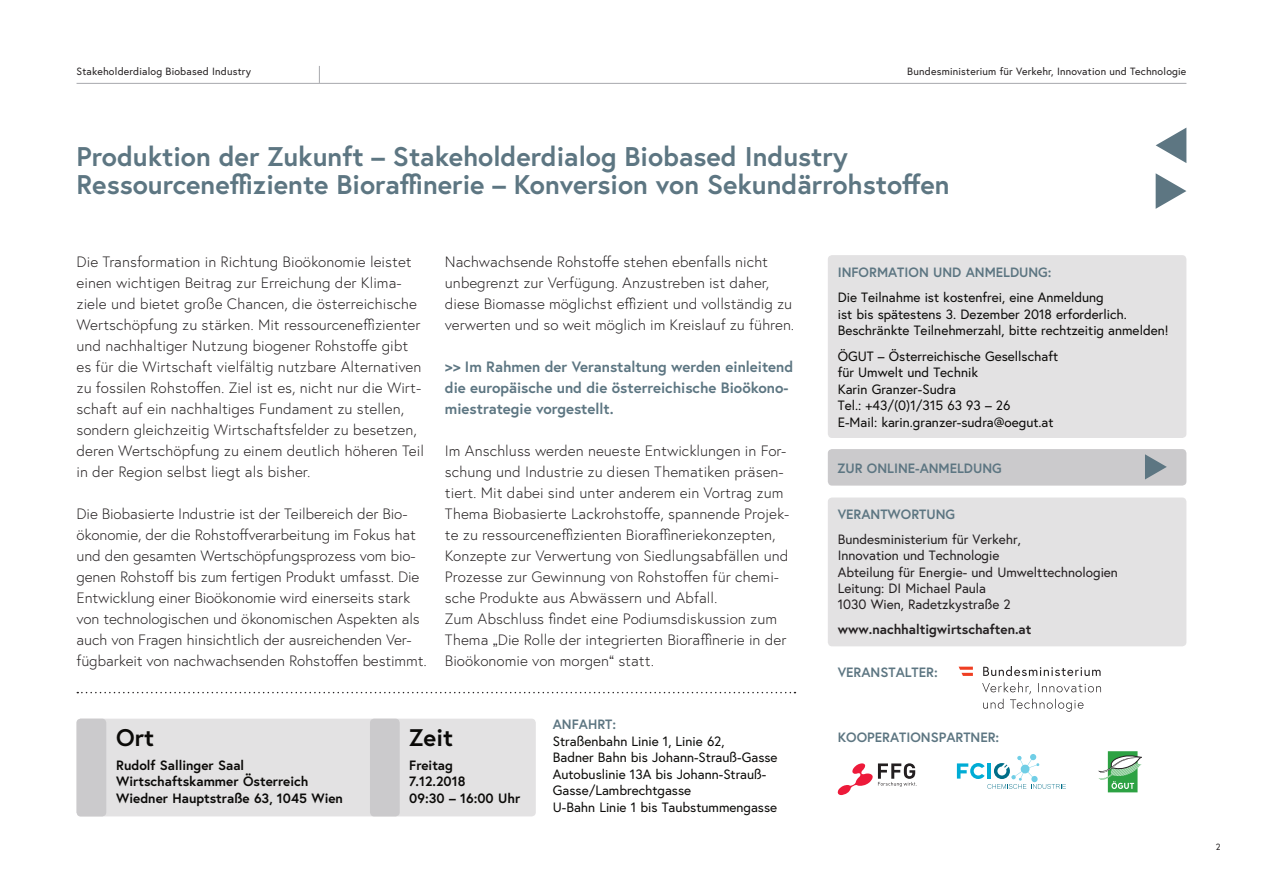
<style>
.page{position:relative;width:1263px;height:893px;background:#fff}
.page>*{position:absolute;margin:0;border:0;box-sizing:border-box;transform-origin:0 0}
.t1{font:700 27px/28.5px "Europa Austria";color:#5d7682}
.t2{font:700 24px "Europa Austria";color:#0b0a08}
.t3{font:300 15px/21px "Europa Austria";color:#231f20}
.t4{font:700 15px/21px "Europa Austria";color:#5d7682}
.t5{font:13.5px/16.5px "Europa Austria";color:#0b0a08}
.t6{font:13.5px/16.2px "Europa Austria";color:#231f20}
.t7{font:700 13.5px/16.5px "Europa Austria";color:#0b0a08}
.t8{font:700 13.5px "Europa Austria";color:#5d7682}
.t9{font:700 13.5px "Europa Austria";color:#231f20}
.t10{font:10.5px "Europa Austria";letter-spacing:.02em;color:#231f20}
.t11{font:9px "Europa Austria";color:#231f20}
</style>
<div class="page">
<hr style="left:77px;top:83px;width:1109px;height:1px;background:#a8a9ad">
<svg style="left:319px;top:66px;width:1px;height:17px"></svg>
<svg style="left:1156px;top:173px;width:30px;height:36px"></svg>
<svg style="left:1156px;top:128px;width:30px;height:35px"></svg>
<div style="left:77px;top:719px;width:459px;height:97px;background:#e3e2e3;border-radius:4px"></div>
<div style="left:77px;top:719px;width:29px;height:97px;background:#cbcacc;border-radius:4px"></div>
<div style="left:370px;top:719px;width:30px;height:97px;background:#cbcacc;border-radius:4px"></div>
<div style="left:828px;top:497px;width:358px;height:149px;background:#e3e2e3;border-radius:4px"></div>
<div style="left:828px;top:255px;width:358px;height:183px;background:#e3e2e3;border-radius:4px"></div>
<svg style="left:77px;top:692px;width:718px;height:1px"></svg>
<svg style="left:982px;top:682px;width:119px;height:30px"></svg>
<svg style="left:983px;top:666px;width:117px;height:10px"></svg>
<svg style="left:958px;top:667px;width:15px;height:9px"></svg>
<svg style="left:1098px;top:751px;width:44px;height:41px"></svg>
<svg style="left:838px;top:763px;width:78px;height:32px"></svg>
<svg style="left:957px;top:754px;width:109px;height:35px"></svg>
<div style="left:828px;top:449px;width:358px;height:37px;background:#cbcacc;border-radius:4px"></div>
<svg style="left:1145px;top:454px;width:22px;height:25px"></svg>
<p class="t10" style="left:77px;top:65px;width:176px">Stakeholderdialog Biobased Industry</p>
<p class="t10" style="left:907px;top:65px;width:281px">Bundesministerium für Verkehr, Innovation und Technologie</p>
<h1 class="t1" style="left:77px;top:141px;width:875px">Produktion der Zukunft – Stakeholderdialog Biobased Industry<br>Ressourceneffiziente Bioraffinerie – Konversion von Sekundärrohstoffen</h1>
<p class="t3" style="left:77px;top:251px;width:349px">Die Transformation in Richtung Bioökonomie leistet einen wichtigen Beitrag zur Erreichung der Klima&shy;ziele und bietet große Chancen, die österreichische Wertschöpfung zu stärken. Mit ressourceneffizienter und nachhaltiger Nutzung biogener Rohstoffe gibt es für die Wirtschaft vielfältig nutzbare Alternativen zu fossilen Rohstoffen. Ziel ist es, nicht nur die Wirt&shy;schaft auf ein nachhaltiges Fundament zu stellen, sondern gleichzeitig Wirtschaftsfelder zu besetzen, deren Wertschöpfung zu einem deutlich höheren Teil in der Region selbst liegt als bisher.</p>
<p class="t3" style="left:77px;top:503px;width:352px">Die Biobasierte Industrie ist der Teilbereich der Bio&shy;ökonomie, der die Rohstoffverarbeitung im Fokus hat und den gesamten Wertschöpfungsprozess vom bio&shy;genen Rohstoff bis zum fertigen Produkt umfasst. Die Entwicklung einer Bioökonomie wird einerseits stark von technologischen und ökonomischen Aspekten als auch von Fragen hinsichtlich der ausreichenden Ver&shy;fügbarkeit von nachwachsenden Rohstoffen bestimmt.</p>
<p class="t3" style="left:445px;top:251px;width:351px">Nachwachsende Rohstoffe stehen ebenfalls nicht unbegrenzt zur Verfügung. Anzustreben ist daher, diese Biomasse möglichst effizient und vollständig zu verwerten und so weit möglich im Kreislauf zu führen.</p>
<p class="t4" style="left:445px;top:356px;width:350px">&gt;&gt; Im Rahmen der Veranstaltung werden einleitend die europäische und die österreichische Bioökono&shy;miestrategie vorgestellt.</p>
<p class="t3" style="left:445px;top:440px;width:346px">Im Anschluss werden neueste Entwicklungen in For&shy;schung und Industrie zu diesen Thematiken präsen&shy;tiert. Mit dabei sind unter anderem ein Vortrag zum Thema Biobasierte Lackrohstoffe, spannende Projek&shy;te zu ressourceneffizienten Bioraffineriekonzepten, Konzepte zur Verwertung von Siedlungsabfällen und Prozesse zur Gewinnung von Rohstoffen für chemi&shy;sche Produkte aus Abwässern und Abfall.<br>Zum Abschluss findet eine Podiumsdiskussion zum Thema „Die Rolle der integrierten Bioraffinerie in der Bioökonomie von morgen“ statt.</p>
<h2 class="t2" style="left:116px;top:721px;width:39px">Ort</h2>
<p class="t7" style="left:116px;top:756px;width:228px">Rudolf Sallinger Saal<br>Wirtschaftskammer Österreich<br>Wiedner Hauptstraße 63, 1045 Wien</p>
<h2 class="t2" style="left:409px;top:721px;width:45px">Zeit</h2>
<p class="t7" style="left:409px;top:756px;width:112px">Freitag<br>7.12.2018<br>09:30 – 16:00 Uhr</p>
<p class="t8" style="left:553px;top:715px;width:65px">ANFAHRT:</p>
<p class="t5" style="left:553px;top:732px;width:226px">Straßenbahn Linie 1, Linie 62,<br>Badner Bahn bis Johann-Strauß-Gasse Autobuslinie 13A bis Johann-Strauß-Gasse/Lambrechtgasse<br>U-Bahn Linie 1 bis Taubstummengasse</p>
<p class="t8" style="left:838px;top:263px;width:215px">INFORMATION UND ANMELDUNG:</p>
<p class="t5" style="left:838px;top:289px;width:332px">Die Teilnahme ist kostenfrei, eine Anmeldung<br>ist bis spätestens 3. Dezember 2018 erforderlich.<br>Beschränkte Teilnehmerzahl, bitte rechtzeitig anmelden!</p>
<p class="t5" style="left:838px;top:348px;width:222px">ÖGUT – Österreichische Gesellschaft für Umwelt und Technik<br>Karin Granzer-Sudra<br>Tel.: +43/(0)1/315 63 93 – 26<br>E-Mail: karin.granzer-sudra@oegut.at</p>
<p class="t8" style="left:837px;top:459px;width:166px">ZUR ONLINE-ANMELDUNG</p>
<p class="t8" style="left:838px;top:505px;width:119px">VERANTWORTUNG</p>
<p class="t6" style="left:838px;top:531px;width:282px">Bundesministerium für Verkehr,<br>Innovation und Technologie<br>Abteilung für Energie- und Umwelttechnologien<br>Leitung: DI Michael Paula<br>1030 Wien, Radetzkystraße 2</p>
<p class="t9" style="left:838px;top:620px;width:195px">www.nachhaltigwirtschaften.at</p>
<p class="t8" style="left:838px;top:663px;width:101px">VERANSTALTER:</p>
<p class="t8" style="left:838px;top:728px;width:163px">KOOPERATIONSPARTNER:</p>
<p class="t11" style="left:1216px;top:841px;width:6px">2</p>
</div>
